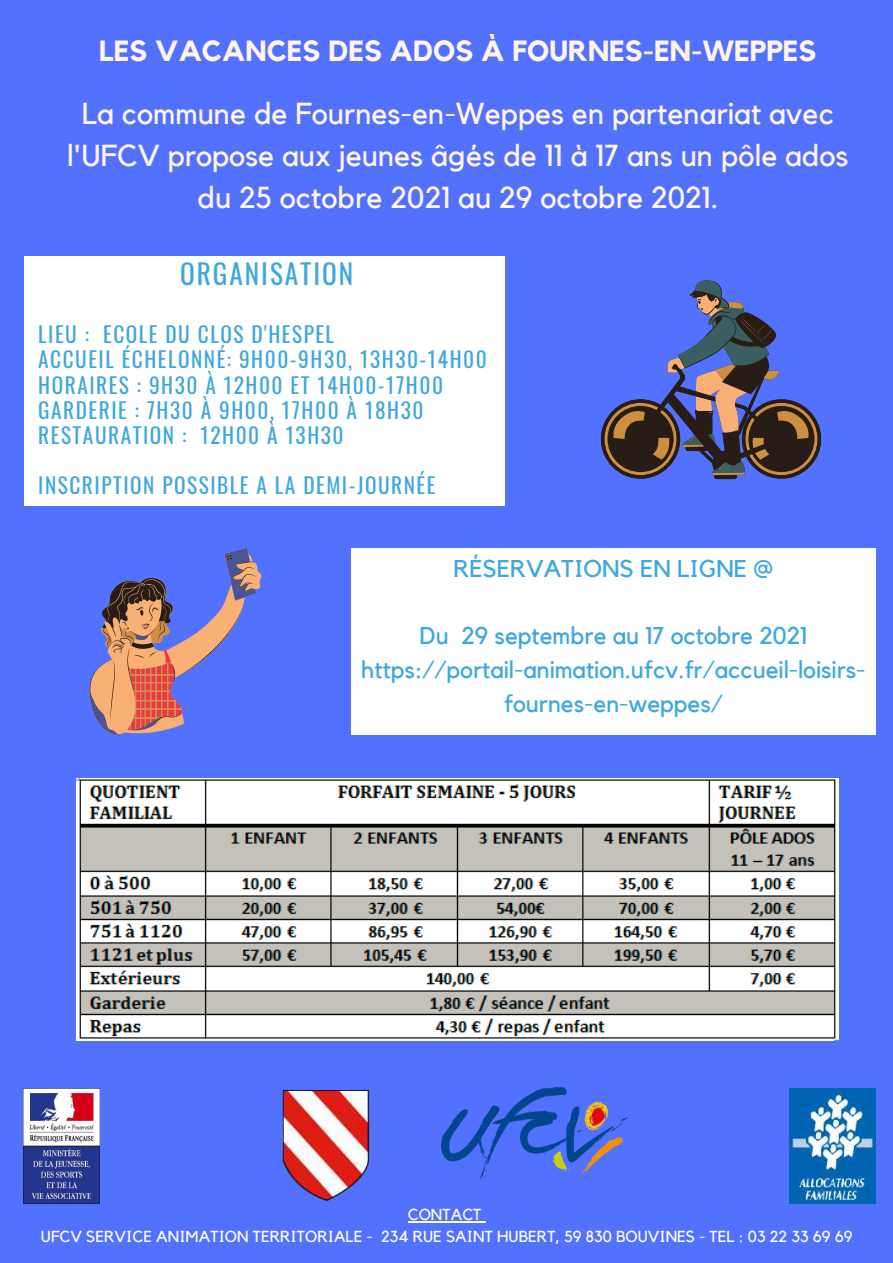
<style>
.page{position:relative;width:893px;height:1263px;background:#5271ff}
.page>*{position:absolute;margin:0;border:0;box-sizing:border-box;transform-origin:0 0}
.t1{font:30.22px/42.2px "Kollektif";color:#fff4e7;text-align:center}
.t2{font:700 29.1px "Kollektif";color:#fff4e7}
.t3{font:27.38px "Oswald";letter-spacing:.07em;color:#3ea8dd}
.t4{font:24.22px/33.8px "Kollektif";color:#3ea8dd;text-align:center}
.t5{font:21.38px/25.2px "Oswald";letter-spacing:.07em;color:#3ea8dd}
.t6{font:15.9px/22px "Kollektif";color:#fff;text-align:center}
</style>
<div class="page">
<img style="left:24px;top:1088px;width:75px;height:115px">
<img style="left:789px;top:1088px;width:86px;height:115px">
<img style="left:441px;top:1040px;width:186px;height:183px">
<img style="left:282px;top:1089px;width:88px;height:112px">
<svg style="left:601px;top:280px;width:220px;height:199px"></svg>
<div style="left:24px;top:256px;width:480px;height:249px;background:#fff"></div>
<div style="left:351px;top:548px;width:524px;height:186px;background:#fff"></div>
<svg style="left:90px;top:548px;width:171px;height:186px"></svg>
<img style="left:77px;top:778px;width:761px;height:262px">
<hr style="left:408px;top:1221px;width:73px;height:1px;background:#fff">
<h2 class="t2" style="left:99px;top:37px;width:719px">LES VACANCES DES ADOS À FOURNES-EN-WEPPES</h2>
<h1 class="t1" style="left:67px;top:93px;width:782px">La commune de Fournes-en-Weppes en partenariat avec l'UFCV propose aux jeunes âgés de 11 à 17 ans un pôle ados du 25 octobre 2021 au 29 octobre 2021.</h1>
<p class="t3" style="left:180px;top:252px;width:175px">ORGANISATION</p>
<p class="t5" style="left:38px;top:321px;width:450px">LIEU : ECOLE DU CLOS D'HESPEL<br>ACCUEIL ÉCHELONNÉ: 9H00-9H30, 13H30-14H00<br>HORAIRES : 9H30 À 12H00 ET 14H00-17H00<br>GARDERIE : 7H30 À 9H00, 17H00 À 18H30<br>RESTAURATION : 12H00 À 13H30</p>
<p class="t5" style="left:38px;top:472px;width:399px">INSCRIPTION POSSIBLE A LA DEMI-JOURNÉE</p>
<p class="t4" style="left:453px;top:552px;width:321px">RÉSERVATIONS EN LIGNE @</p>
<p class="t4" style="left:361px;top:620px;width:506px">Du 29 septembre au 17 octobre 2021 https://portail-animation.ufcv.fr/accueil-loisirs&shy;fournes-en-weppes/</p>
<p class="t6" style="left:41px;top:1204px;width:813px">CONTACT<br>UFCV SERVICE ANIMATION TERRITORIALE - 234 RUE SAINT HUBERT, 59 830 BOUVINES - TEL : 03 22 33 69 69</p>
</div>
